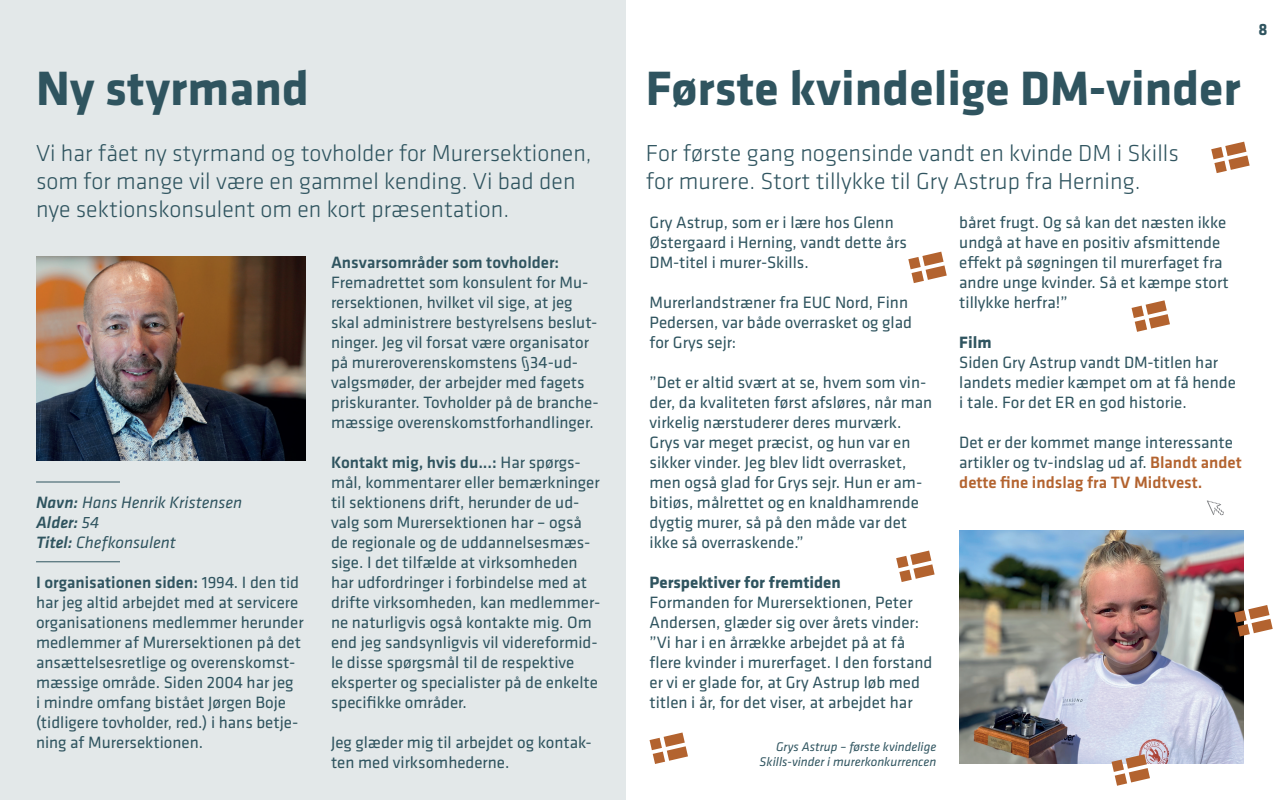
<style>
.page{position:relative;width:1280px;height:800px;background:#fff}
.page>*{position:absolute;margin:0;border:0;box-sizing:border-box;transform-origin:0 0}
.t1{font:700 50px "Klavika";color:#2f545f}
.t2{font:300 24px/28px "Klavika";color:#2f545f}
.t3{font:17px/20px "Klavika";color:#2f545f}
.t4{font:italic 17px/20px "Klavika";color:#2f545f}
.t5{font:700 17px "Klavika";color:#2f545f}
.t6{font:500 17px "Klavika";color:#2f545f}
.t7{font:italic 13px/15px "Klavika";color:#2f545f;text-align:right}
.s1{font-weight:500}
.s2{font-weight:500;color:#b3632f}
</style>
<div class="page">
<div style="left:0;top:0;width:626px;height:800px;background:#e3e8e9"></div>
<img style="left:959px;top:530px;width:285px;height:234px">
<svg style="left:650px;top:733px;width:38px;height:31px"></svg>
<svg style="left:908px;top:252px;width:39px;height:31px"></svg>
<svg style="left:1132px;top:300px;width:38px;height:32px"></svg>
<svg style="left:1234px;top:605px;width:39px;height:31px"></svg>
<svg style="left:1211px;top:142px;width:39px;height:31px"></svg>
<svg style="left:1112px;top:754px;width:38px;height:32px"></svg>
<svg style="left:896px;top:551px;width:39px;height:31px"></svg>
<img style="left:36px;top:257px;width:270px;height:204px">
<hr style="left:36px;top:482px;width:84px;height:1px;background:#2f545f">
<hr style="left:36px;top:561px;width:84px;height:1px;background:#2f545f">
<svg style="left:1207px;top:500px;width:17px;height:15px"></svg>
<h1 class="t1" style="left:36px;top:62px;width:274px">Ny styrmand</h1>
<h2 class="t2" style="left:36px;top:140px;width:557px">Vi har fået ny styrmand og tovholder for Murersektionen, som for mange vil være en gammel kending. Vi bad den nye sektionskonsulent om en kort præsentation.</h2>
<p class="t4" style="left:36px;top:493px;width:208px"><span class="s1">Navn:</span> Hans Henrik Kristensen<br><span class="s1">Alder:</span> 54<br><span class="s1">Titel:</span> Chefkonsulent</p>
<p class="t3" style="left:36px;top:573px;width:269px"><span class="s1">I organisationen siden:</span> 1994. I den tid har jeg altid arbejdet med at servicere organisationens medlemmer herunder medlemmer af Murersektionen på det ansættelsesretlige og overenskomst&shy;mæssige område. Siden 2004 har jeg<br>i mindre omfang bistået Jørgen Boje (tidligere tovholder, red.) i hans betje&shy;ning af Murersektionen.</p>
<p class="t6" style="left:331px;top:253px;width:230px">Ansvarsområder som tovholder:</p>
<p class="t3" style="left:331px;top:273px;width:269px">Fremadrettet som konsulent for Mu&shy;rersektionen, hvilket vil sige, at jeg skal administrere bestyrelsens beslut&shy;ninger. Jeg vil forsat være organisator på mureroverenskomstens §34-ud&shy;valgsmøder, der arbejder med fagets priskuranter. Tovholder på de branche&shy;mæssige overenskomstforhandlinger.</p>
<p class="t3" style="left:331px;top:453px;width:271px"><span class="s1">Kontakt mig, hvis du...:</span> Har spørgs&shy;mål, kommentarer eller bemærkninger til sektionens drift, herunder de ud&shy;valg som Murersektionen har – også de regionale og de uddannelsesmæs&shy;sige. I det tilfælde at virksomheden har udfordringer i forbindelse med at drifte virksomheden, kan medlemmer&shy;ne naturligvis også kontakte mig. Om end jeg sandsynligvis vil videreformid&shy;le disse spørgsmål til de respektive eksperter og specialister på de enkelte specifikke områder.</p>
<p class="t3" style="left:331px;top:732px;width:262px">Jeg glæder mig til arbejdet og kontak&shy;ten med virksomhederne.</p>
<h1 class="t1" style="left:646px;top:62px;width:596px">Første kvindelige DM-vinder</h1>
<h2 class="t2" style="left:646px;top:140px;width:534px">For første gang nogensinde vandt en kvinde DM i Skills for murere. Stort tillykke til Gry Astrup fra Herning.</h2>
<p class="t3" style="left:650px;top:213px;width:259px">Gry Astrup, som er i lære hos Glenn<br>Østergaard i Herning, vandt dette års<br>DM-titel i murer-Skills.</p>
<p class="t3" style="left:650px;top:293px;width:264px">Murerlandstræner fra EUC Nord, Finn<br>Pedersen, var både overrasket og glad for Grys sejr:</p>
<p class="t3" style="left:650px;top:373px;width:284px">”Det er altid svært at se, hvem som vin&shy;der, da kvaliteten først afsløres, når man virkelig nærstuderer deres murværk.<br>Grys var meget præcist, og hun var en sikker vinder. Jeg blev lidt overrasket, men også glad for Grys sejr. Hun er am&shy;bitiøs, målrettet og en knaldhamrende dygtig murer, så på den måde var det ikke så overraskende.”</p>
<p class="t5" style="left:650px;top:573px;width:193px">Perspektiver for fremtiden</p>
<p class="t3" style="left:650px;top:593px;width:284px">Formanden for Murersektionen, Peter Andersen, glæder sig over årets vinder: ”Vi har i en årrække arbejdet på at få flere kvinder i murerfaget. I den forstand er vi er glade for, at Gry Astrup løb med titlen i år, for det viser, at arbejdet har</p>
<p class="t7" style="left:760px;top:739px;width:178px">Grys Astrup – første kvindelige<br>Skills-vinder i murerkonkurrencen</p>
<p class="t3" style="left:959px;top:213px;width:271px">båret frugt. Og så kan det næsten ikke undgå at have en positiv afsmittende effekt på søgningen til murerfaget fra andre unge kvinder. Så et kæmpe stort tillykke herfra!”</p>
<p class="t5" style="left:959px;top:333px;width:34px">Film</p>
<p class="t3" style="left:959px;top:352px;width:278px">Siden Gry Astrup vandt DM-titlen har landets medier kæmpet om at få hende i tale. For det ER en god historie.</p>
<p class="t3" style="left:959px;top:432px;width:284px">Det er der kommet mange interessante artikler og tv-indslag ud af. <span class="s2">Blandt andet dette fine indslag fra TV Midtvest.</span></p>
<p class="t5" style="left:1259px;top:20px;width:11px">8</p>
</div>
